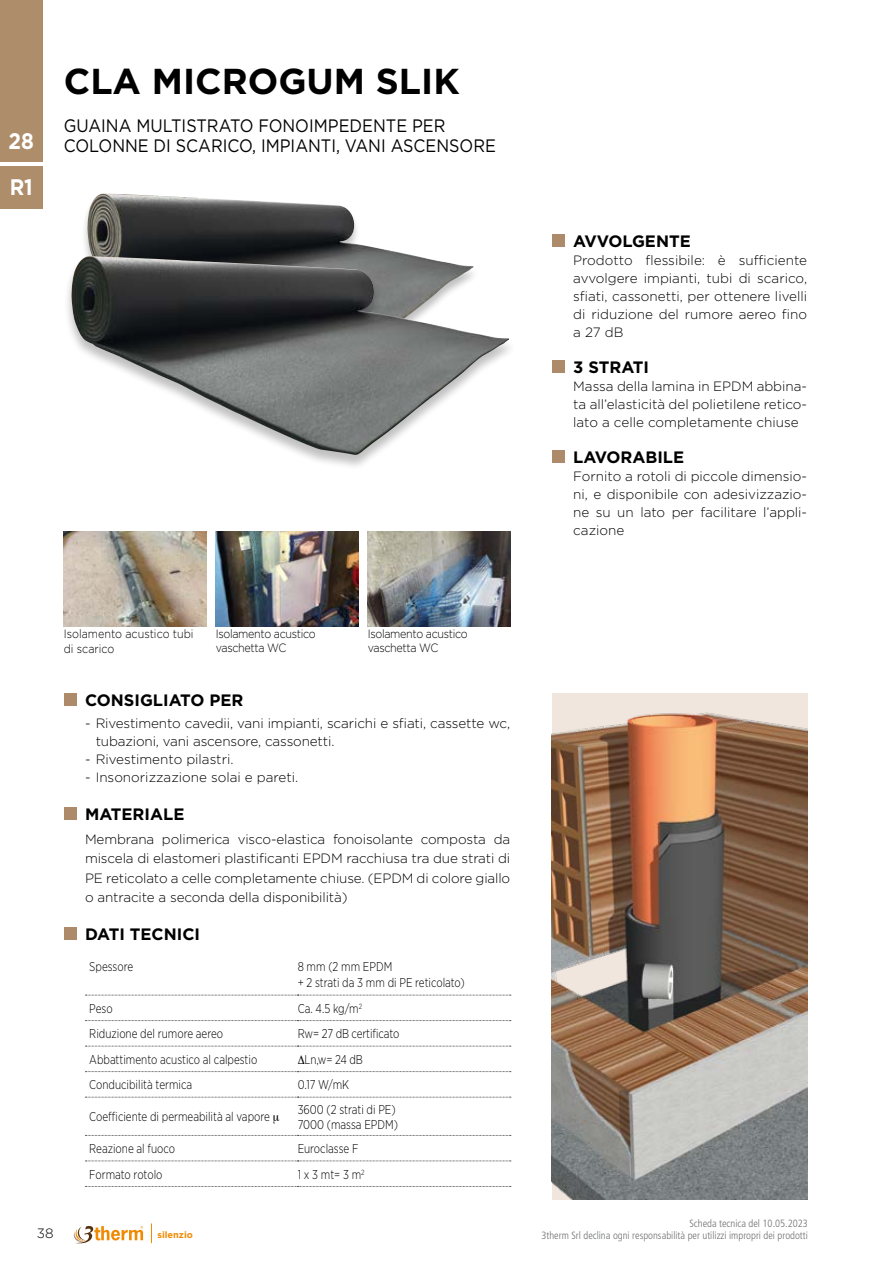
<style>
.page{position:relative;width:893px;height:1263px;background:#fff}
.page>*{position:absolute;margin:0;border:0;box-sizing:border-box;transform-origin:0 0}
.t1{font:700 36px "Gotham";color:#000}
.t2{font:700 22.5px "Gotham";color:#fff;scale:.9 1}
.t3{font:18px/19.5px "Gotham";color:#000;scale:.9 1}
.t4{font:700 16.5px "Gotham";color:#000}
.t5{font:300 13.5px/18px "Gotham";color:#000;text-align:justify}
.t6{font:300 12.75px/15.3px "Gotham Narrow";color:#000;scale:.9 1}
.t7{font:300 12px/13.4px "Gotham";letter-spacing:-.03em;color:#000;scale:.9 1}
.t8{font:300 12px/14.4px "Gotham";color:#000;scale:.9 1}
.t9{font:300 condensed 10.5px "Frutiger";color:#707172}
.t10{font:700 9.15px "Gotham";color:#f08a00}
</style>
<div class="page">
<svg style="left:73px;top:1226px;width:70px;height:18px"></svg>
<svg style="left:151px;top:1223px;width:1px;height:20px"></svg>
<div style="left:0;top:0;width:43px;height:162px;background:#ae8d6b"></div>
<div style="left:0;top:166px;width:43px;height:42px;background:#ae8d6b"></div>
<div style="left:64px;top:927px;width:13px;height:13px;background:#ad8b6a"></div>
<div style="left:552px;top:234px;width:13px;height:13px;background:#ad8b6a"></div>
<div style="left:552px;top:360px;width:13px;height:13px;background:#ad8b6a"></div>
<div style="left:552px;top:450px;width:13px;height:13px;background:#ad8b6a"></div>
<div style="left:64px;top:693px;width:13px;height:13px;background:#ad8b6a"></div>
<div style="left:64px;top:807px;width:13px;height:13px;background:#ad8b6a"></div>
<img style="left:552px;top:693px;width:255px;height:506px">
<svg style="left:85px;top:995px;width:426px;height:1px"></svg>
<svg style="left:85px;top:1020px;width:426px;height:1px"></svg>
<svg style="left:85px;top:1046px;width:426px;height:1px"></svg>
<svg style="left:85px;top:1071px;width:426px;height:1px"></svg>
<svg style="left:85px;top:1097px;width:426px;height:1px"></svg>
<svg style="left:85px;top:1135px;width:426px;height:1px"></svg>
<svg style="left:85px;top:1160px;width:426px;height:1px"></svg>
<svg style="left:85px;top:1186px;width:426px;height:1px"></svg>
<img style="left:87px;top:194px;width:328px;height:62px">
<div style="left:63px;top:256px;width:453px;height:215px;background:#000;opacity:.25"></div>
<img style="left:71px;top:256px;width:438px;height:199px">
<img style="left:64px;top:531px;width:142px;height:95px">
<img style="left:216px;top:531px;width:142px;height:95px">
<img style="left:368px;top:531px;width:142px;height:95px">
<h2 class="t2" style="left:9px;top:128px;width:30px">28</h2>
<h2 class="t2" style="left:10px;top:174px;width:27px">R1</h2>
<h1 class="t1" style="left:64px;top:60px;width:397px">CLA MICROGUM SLIK</h1>
<h3 class="t3" style="left:64px;top:116px;width:482px">GUAINA MULTISTRATO FONOIMPEDENTE PER<br>COLONNE DI SCARICO, IMPIANTI, VANI ASCENSORE</h3>
<p class="t4" style="left:573px;top:231px;width:119px">AVVOLGENTE</p>
<p class="t5" style="left:573px;top:251px;width:235px">Prodotto flessibile: è sufficiente avvolgere impianti, tubi di scarico, sfiati, cassonetti, per ottenere livelli di riduzione del rumore aereo fino a 27 dB</p>
<p class="t4" style="left:573px;top:357px;width:77px">3 STRATI</p>
<p class="t5" style="left:573px;top:377px;width:235px">Massa della lamina in EPDM abbina&shy;ta all’elasticità del polietilene retico&shy;lato a celle completamente chiuse</p>
<p class="t4" style="left:573px;top:447px;width:112px">LAVORABILE</p>
<p class="t5" style="left:573px;top:467px;width:235px">Fornito a rotoli di piccole dimensio&shy;ni, e disponibile con adesivizzazio&shy;ne su un lato per facilitare l’appli&shy;cazione</p>
<p class="t8" style="left:64px;top:627px;width:146px">Isolamento acustico tubi di scarico</p>
<p class="t7" style="left:216px;top:627px;width:113px">Isolamento acustico vaschetta WC</p>
<p class="t7" style="left:368px;top:627px;width:113px">Isolamento acustico vaschetta WC</p>
<p class="t4" style="left:85px;top:690px;width:160px">CONSIGLIATO PER</p>
<p class="t5" style="left:96px;top:714px;width:416px;text-indent:-11px">- Rivestimento cavedii, vani impianti, scarichi e sfiati, cassette wc, tubazioni, vani ascensore, cassonetti.</p>
<p class="t5" style="left:85px;top:750px;width:150px">- Rivestimento pilastri.</p>
<p class="t5" style="left:85px;top:768px;width:215px">- Insonorizzazione solai e pareti.</p>
<p class="t4" style="left:85px;top:805px;width:101px">MATERIALE</p>
<p class="t5" style="left:85px;top:829px;width:427px;line-height:19.5px">Membrana polimerica visco-elastica fonoisolante composta da miscela di elastomeri plastificanti EPDM racchiusa tra due strati di PE reticolato a celle completamente chiuse. (EPDM di colore giallo o antracite a seconda della disponibilità)</p>
<p class="t4" style="left:85px;top:924px;width:117px">DATI TECNICI</p>
<p class="t6" style="left:89px;top:959px;width:50px">Spessore</p>
<p class="t6" style="left:298px;top:959px;width:187px">8 mm (2 mm EPDM<br>+ 2 strati da 3 mm di PE reticolato)</p>
<p class="t6" style="left:89px;top:1000px;width:28px">Peso</p>
<p class="t6" style="left:298px;top:1000px;width:73px">Ca. 4.5 kg/m<sup>2</sup></p>
<p class="t6" style="left:89px;top:1026px;width:150px">Riduzione del rumore aereo</p>
<p class="t6" style="left:298px;top:1026px;width:114px">Rw= 27 dB certificato</p>
<p class="t6" style="left:89px;top:1051px;width:188px">Abbattimento acustico al calpestio</p>
<p class="t6" style="left:305px;top:1051px;width:66px">Ln,w= 24 dB</p>
<p class="t6" style="left:89px;top:1077px;width:116px">Conducibilità termica</p>
<p class="t6" style="left:298px;top:1077px;width:59px">0.17 W/mK</p>
<p class="t6" style="left:89px;top:1109px;width:202px">Coefficiente di permeabilità al vapore</p>
<p class="t6" style="left:298px;top:1101px;width:113px">3600 (2 strati di PE)<br>7000 (massa EPDM)</p>
<p class="t6" style="left:89px;top:1141px;width:97px">Reazione al fuoco</p>
<p class="t6" style="left:298px;top:1141px;width:69px">Euroclasse F</p>
<p class="t6" style="left:89px;top:1166px;width:83px">Formato rotolo</p>
<p class="t6" style="left:298px;top:1166px;width:76px">1 x 3 mt= 3 m<sup>2</sup></p>
<p class="t5" style="left:37px;top:1224px;width:18px">38</p>
<p class="t10" style="left:157px;top:1230px;width:37px">silenzio</p>
<p class="t9" style="left:689px;top:1218px;width:120px">Scheda tecnica del 10.05.2023</p>
<p class="t9" style="left:541px;top:1229px;width:268px">3therm Srl declina ogni responsabilità per utilizzi impropri dei prodotti</p>
</div>
